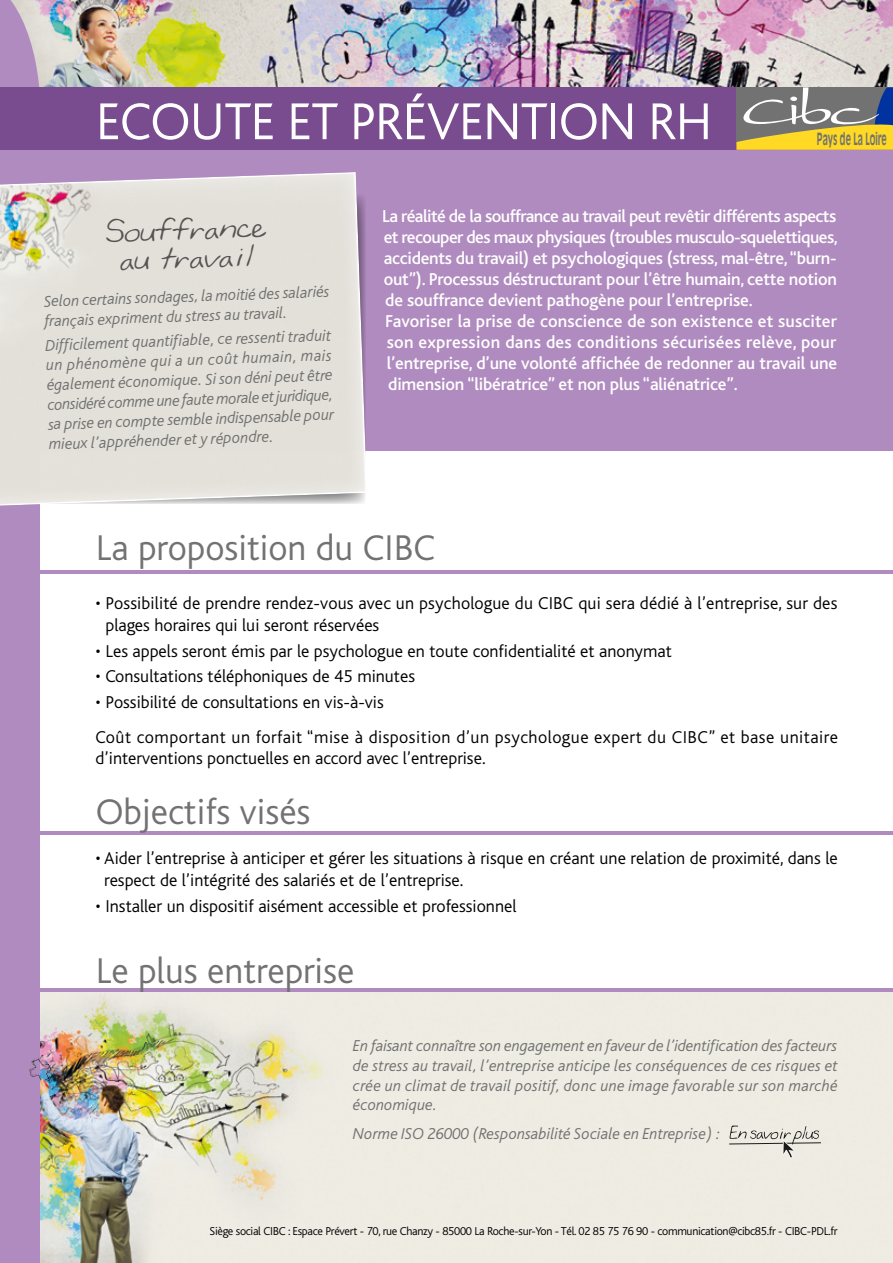
<style>
.page{position:relative;width:893px;height:1263px;background:#fff}
.page>*{position:absolute;margin:0;border:0;box-sizing:border-box;transform-origin:0 0}
.t1{font:300 54.3px "Bliss";letter-spacing:-.02em;color:#fff}
.t2{font:300 37.5px "Bliss";color:#717271}
.t3{font:31.05px/28.5px "Yancys Hand";color:#555454;text-align:center;scale:1.23 1}
.t4{font:500 18px/21px "Bliss";letter-spacing:-.01em;color:#fff}
.t5{font:300 18px/21.6px "Bliss";color:#000}
.t6{font:300 18px/34.3px "Bliss";letter-spacing:.025em;color:#000}
.t7{font:700 16.65px "Antique Olive";color:#717271;scale:.52 1}
.t8{font:italic 300 16.5px/19.8px "Bliss";color:#717271;text-align:justify}
.t9{font:300 12px "Bliss";letter-spacing:-.025em;color:#000}
</style>
<div class="page">
<img style="left:40px;top:992px;width:853px;height:271px">
<img style="left:40px;top:0;width:853px;height:88px">
<div style="left:0;top:88px;width:893px;height:363px;background:#b08bbf"></div>
<hr style="left:0;top:570px;width:893px;height:4px;background:#b08bbf">
<hr style="left:0;top:831px;width:893px;height:4px;background:#b08bbf">
<hr style="left:0;top:988px;width:893px;height:4px;background:#b08bbf">
<div style="left:0;top:88px;width:40px;height:1175px;background:#b08bbf"></div>
<svg style="left:728px;top:1125px;width:94px;height:36px;background:#d8d6cd"></svg>
<svg style="left:0;top:0;width:40px;height:88px;background:#bb9fc3"></svg>
<div style="left:0;top:88px;width:893px;height:62px;background:#794b8f"></div>
<svg style="left:736px;top:88px;width:157px;height:62px;background:#a19967"></svg>
<img style="left:29px;top:1052px;width:27px;height:41px">
<svg style="left:0;top:172px;width:366px;height:334px;background:#e1ddd8"></svg>
<h1 class="t1" style="left:96px;top:93px;width:618px">ECOUTE ET PRÉVENTION RH</h1>
<p class="t7" style="left:817px;top:129px;width:136px">Pays de La Loire</p>
<h3 class="t3" style="left:103px;top:220px;width:134px;rotate:-2deg">Souffrance au travail</h3>
<p class="t8" style="left:44px;top:292px;width:287px;rotate:-2deg">Selon certains sondages, la moitié des salariés français expriment du stress au travail.</p>
<p class="t8" style="left:45px;top:336px;width:288px;rotate:-2deg">Diffi cilement quantifi able, ce ressenti traduit un phénomène qui a un coût humain, mais également économique. Si son déni peut être considéré comme une faute morale et juridique, sa prise en compte semble indispensable pour mieux l’appréhender et y répondre.</p>
<p class="t4" style="left:382px;top:206px;width:457px">La réalité de la souffrance au travail peut revêtir différents aspects et recouper des maux physiques (troubles musculo-squelettiques, accidents du travail) et psychologiques (stress, mal-être, “burn&shy;out”). Processus déstructurant pour l’être humain, cette notion de souffrance devient pathogène pour l’entreprise.<br>Favoriser la prise de conscience de son existence et susciter son expression dans des conditions sécurisées relève, pour l’entreprise, d’une volonté affichée de redonner au travail une dimension “libératrice” et non plus “aliénatrice”.</p>
<h2 class="t2" style="left:96px;top:528px;width:341px">La proposition du CIBC</h2>
<p class="t5" style="left:105px;top:593px;width:733px;text-indent:-10px">• Possibilité de prendre rendez-vous avec un psychologue du CIBC qui sera dédié à l’entreprise, sur des plages horaires qui lui seront réservées</p>
<p class="t5" style="left:96px;top:640px;width:578px">• Les appels seront émis par le psychologue en toute confidentialité et anonymat</p>
<p class="t5" style="left:96px;top:666px;width:321px">• Consultations téléphoniques de 45 minutes</p>
<p class="t6" style="left:96px;top:685px;width:744px">• Possibilité de consultations en vis-à-vis<br>Coût comportant un forfait “mise à disposition d’un psychologue expert du CIBC” et base unitaire</p>
<p class="t5" style="left:96px;top:748px;width:391px">d’interventions ponctuelles en accord avec l’entreprise.</p>
<h2 class="t2" style="left:96px;top:792px;width:216px">Objectifs visés</h2>
<p class="t5" style="left:104px;top:848px;width:735px;text-indent:-9px">• Aider l’entreprise à anticiper et gérer les situations à risque en créant une relation de proximité, dans le respect de l’intégrité des salariés et de l’entreprise.</p>
<p class="t5" style="left:96px;top:895px;width:422px">• Installer un dispositif aisément accessible et professionnel</p>
<h2 class="t2" style="left:96px;top:951px;width:260px">Le plus entreprise</h2>
<p class="t8" style="left:353px;top:1036px;width:486px">En faisant connaître son engagement en faveur de l’identification des facteurs de stress au travail, l’entreprise anticipe les conséquences de ces risques et crée un climat de travail positif, donc une image favorable sur son marché économique.</p>
<p class="t8" style="left:353px;top:1124px;width:369px">Norme ISO 26000 (Responsabilité Sociale en Entreprise) :</p>
<p class="t9" style="left:210px;top:1225px;width:630px">Siège social CIBC : Espace Prévert - 70, rue Chanzy - 85000 La Roche-sur-Yon - Tél. 02 85 75 76 90 - communication@cibc85.fr - CIBC-PDL.fr</p>
</div>
